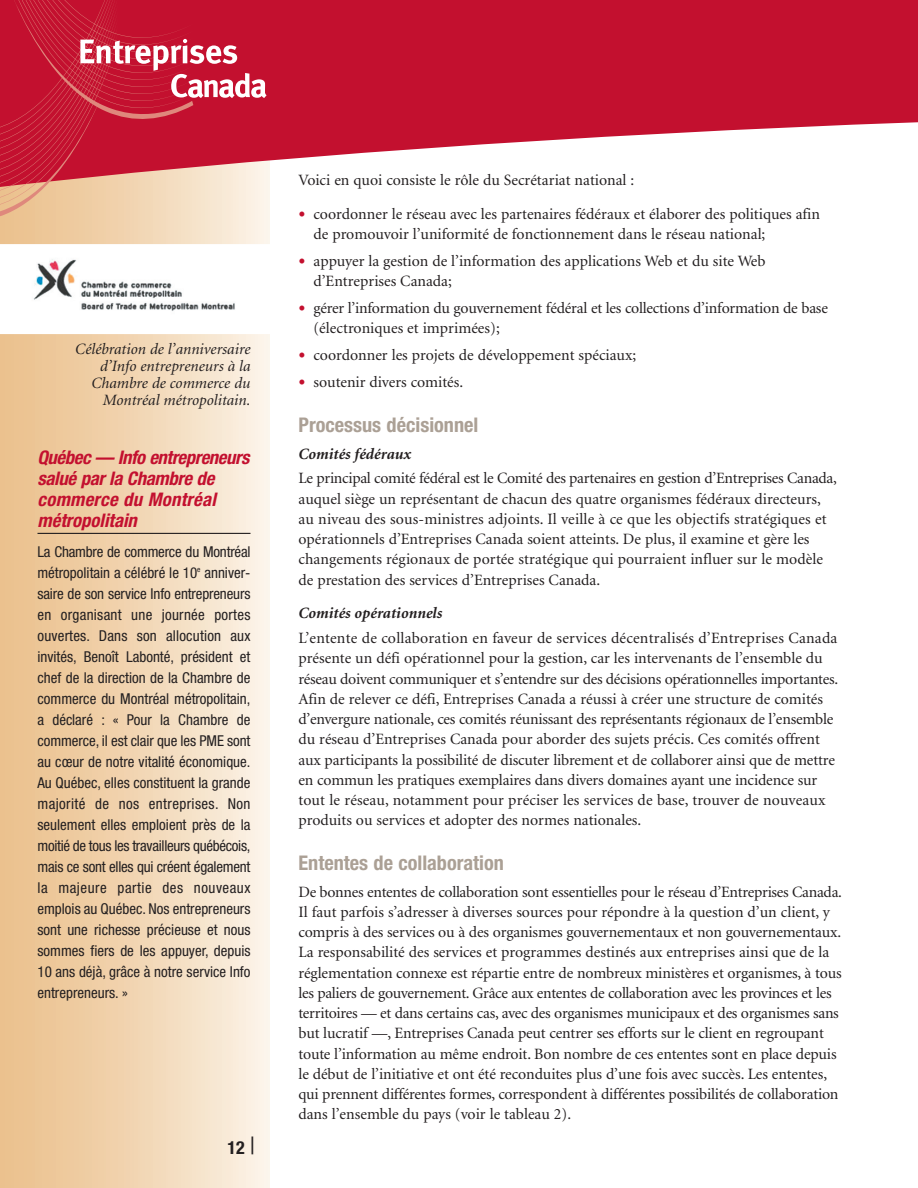
<style>
.page{position:relative;width:918px;height:1188px;background:#fff}
.page>*{position:absolute;margin:0;border:0;box-sizing:border-box;transform-origin:0 0}
.t1{font:700 condensed 20.25px "Helvetica Neue";color:#aba095}
.t2{font:italic 700 condensed 18.75px/21px "Helvetica Neue";color:#c3102f}
.t3{font:700 condensed 18px "Helvetica Neue";color:#231f20}
.t4{font:15.75px/20.2px "Minion";letter-spacing:-.005em;color:#231f20}
.t5{font:italic 15.75px/17.2px "Minion";color:#231f20;text-align:right}
.t6{font:italic 700 15.75px "Minion";color:#231f20}
.t7{font:condensed 15px/21px "Helvetica Neue";color:#231f20;text-align:justify}
.s1{font-weight:400;font-size:24px}
.s2{font-size:24px;color:#c3102f}
</style>
<div class="page">
<div style="left:0;top:0;width:270px;height:1188px;background:linear-gradient(to right,#eabd86,#fbf2e5)"></div>
<svg style="left:194px;top:0;width:724px;height:190px;fill:#c3102f"></svg>
<svg style="left:0;top:0;width:194px;height:225px;background:#cf4551"></svg>
<svg style="left:80px;top:39px;width:187px;height:59px"></svg>
<svg style="left:0;top:244px;width:270px;height:90px"></svg>
<hr style="left:38px;top:533px;width:212px;height:1px;background:#231f20">
<p class="t5" style="left:75px;top:341px;width:177px">Célébration de l’anniversaire d’Info entrepreneurs à la<br>Chambre de commerce du<br>Montréal métropolitain.</p>
<p class="t2" style="left:38px;top:448px;width:217px">Québec — Info entrepreneurs salué parla Chambre de commerce du Montréal métropolitain</p>
<p class="t7" style="left:38px;top:542px;width:215px">La Chambre de commerce du Montréal métropolitain a célébré le 10<sup>e</sup> anniver&shy;saire de son service Info entrepreneurs en organisant une journée portes ouvertes. Dans son allocution aux invités, Benoît Labonté, président et chef de la direction de la Chambre de commerce du Montréal métropolitain, a déclaré : « Pour la Chambre de commerce, il est clair que les PME sont au cœur de notre vitalité économique.<br>Au Québec, elles constituent la grande majorité de nos entreprises. Non seulement elles emploient près de la moitié de tous les travailleurs québécois, mais ce sont elles qui créent également la majeure partie des nouveaux emplois au Québec. Nos entrepreneurs sont une richesse précieuse et nous sommes fiers de les appuyer, depuis 10 ans déjà, grâce à notre service Info entrepreneurs. »</p>
<p class="t3" style="left:228px;top:1141px;width:29px">12 <span class="s1">|</span></p>
<p class="t4" style="left:298px;top:171px;width:337px">Voici en quoi consiste le rôle du Secrétariat national :</p>
<p class="t4" style="left:314px;top:205px;width:508px;text-indent:-15px"><span class="s2">•</span> coordonner le réseau avec les partenaires fédéraux et élaborer des politiques afin de promouvoir l’uniformité de fonctionnement dans le réseau national;</p>
<p class="t4" style="left:314px;top:252px;width:454px;text-indent:-15px"><span class="s2">•</span> appuyer la gestion de l’information des applications Web et du site Web d’Entreprises Canada;</p>
<p class="t4" style="left:314px;top:299px;width:516px;text-indent:-15px"><span class="s2">•</span> gérer l’information du gouvernement fédéral et les collections d’information de base (électroniques et imprimées);</p>
<p class="t4" style="left:298px;top:346px;width:339px"><span class="s2">•</span> coordonner les projets de développement spéciaux;</p>
<p class="t4" style="left:298px;top:373px;width:166px"><span class="s2">•</span> soutenir divers comités.</p>
<p class="t1" style="left:298px;top:418px;width:181px">Processus décisionnel</p>
<p class="t6" style="left:298px;top:447px;width:114px">Comités fédéraux</p>
<p class="t4" style="left:298px;top:469px;width:540px">Le principal comité fédéral est le Comité des partenaires en gestion d’Entreprises Canada, auquel siège un représentant de chacun des quatre organismes fédéraux directeurs, au niveau des sous-ministres adjoints. Il veille à ce que les objectifs stratégiques et opérationnels d’Entreprises Canada soient atteints. De plus, il examine et gère les changements régionaux de portée stratégique qui pourraient influer sur le modèle de prestation des services d’Entreprises Canada.</p>
<p class="t6" style="left:298px;top:607px;width:145px">Comités opérationnels</p>
<p class="t4" style="left:298px;top:629px;width:541px">L’entente de collaboration en faveur de services décentralisés d’Entreprises Canada présente un défi opérationnel pour la gestion, car les intervenants de l’ensemble du réseau doivent communiquer et s’entendre sur des décisions opérationnelles importantes.<br>Afin de relever ce défi, Entreprises Canada a réussi à créer une structure de comités d’envergure nationale, ces comités réunissant des représentants régionaux de l’ensemble du réseau d’Entreprises Canada pour aborder des sujets précis. Ces comités offrent aux participants la possibilité de discuter librement et de collaborer ainsi que de mettre en commun les pratiques exemplaires dans divers domaines ayant une incidence sur tout le réseau, notamment pour préciser les services de base, trouver de nouveaux produits ou services et adopter des normes nationales.</p>
<p class="t1" style="left:298px;top:856px;width:207px">Ententes de collaboration</p>
<p class="t4" style="left:298px;top:883px;width:545px">De bonnes ententes de collaboration sont essentielles pour le réseau d’Entreprises Canada.<br>Il faut parfois s’adresser à diverses sources pour répondre à la question d’un client, y compris à des services ou à des organismes gouvernementaux et non gouvernementaux.<br>La responsabilité des services et programmes destinés aux entreprises ainsi que de la réglementation connexe est répartie entre de nombreux ministères et organismes, à tous les paliers de gouvernement. Grâce aux ententes de collaboration avec les provinces et les territoires — et dans certains cas, avec des organismes municipaux et des organismes sans but lucratif —, Entreprises Canada peut centrer ses efforts sur le client en regroupant toute l’information au même endroit. Bon nombre de ces ententes sont en place depuis le début de l’initiative et ont été reconduites plus d’une fois avec succès. Les ententes, qui prennent différentes formes, correspondent à différentes possibilités de collaboration dans l’ensemble du pays (voir le tableau 2).</p>
</div>
